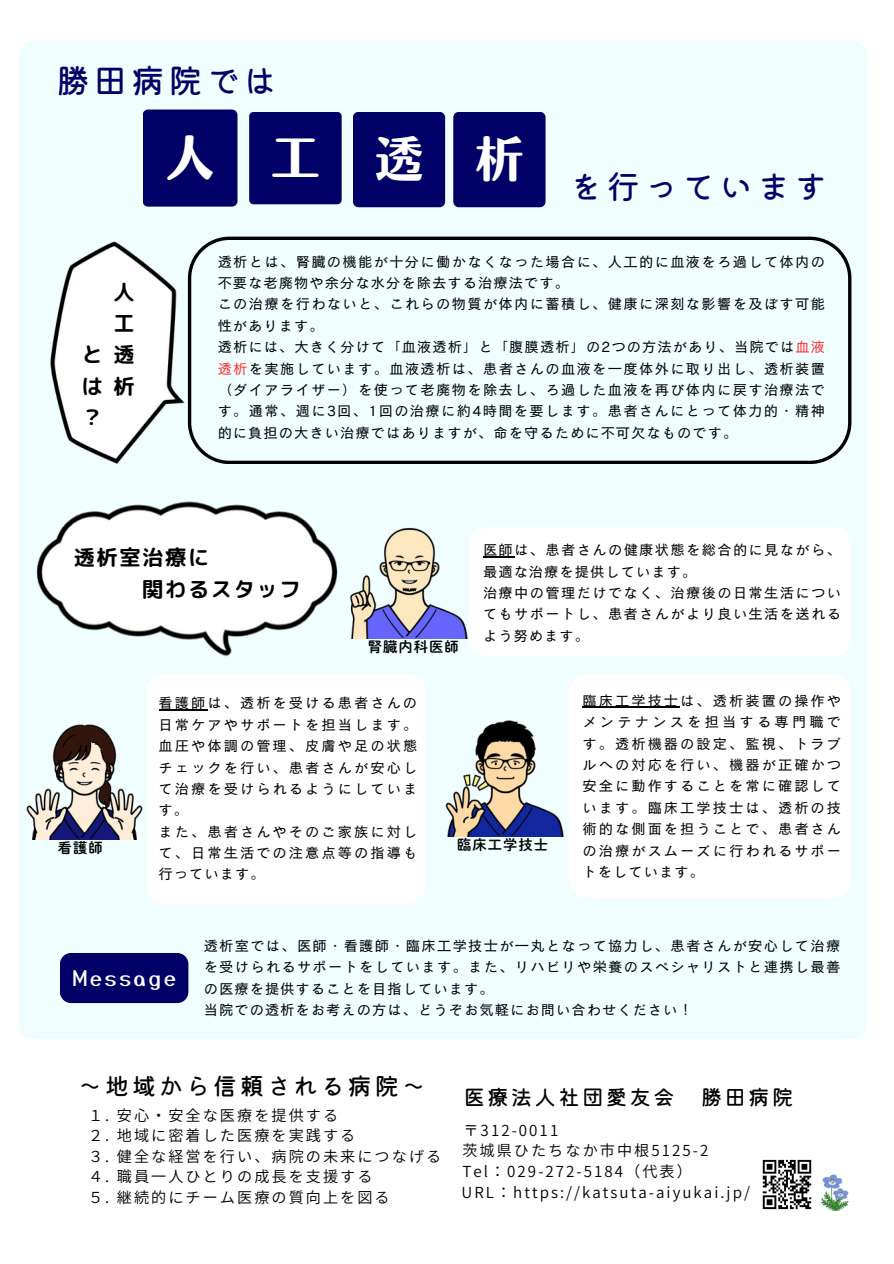
<style>
.page{position:relative;width:894px;height:1264px;background:#fff}
.page>*{position:absolute;margin:0;border:0;box-sizing:border-box;transform-origin:0 0}
.t1{font:48px "Motoya Ma Aporo Std W6";color:#fff}
.t2{font:500 33px "Kiwi Maru";letter-spacing:.135em;color:#006}
.t3{font:500 23.7px "Kiwi Maru";letter-spacing:.135em;color:#000}
.t4{font:21.3px/31.5px "rounded mplus 1 p bold";letter-spacing:.075em;color:#000;text-align:justify}
.t5{font:21.15px "Yusei Magic";letter-spacing:.135em;color:#fff}
.t6{font:500 20.85px "Kiwi Maru";letter-spacing:.135em;color:#000}
.t7{font:15.15px "Gen Shin Gothic";letter-spacing:.135em;color:#000}
.t8{font:14.25px/21.3px "Canva Cezanne Pro N M";letter-spacing:.095em;color:#000}
.t9{font:14.25px/21.3px "Canva Cezanne Pro N M";letter-spacing:.145em;color:#000}
.t10{font:14.25px "DMT Shuei M Go Std B";letter-spacing:.075em;color:#000}
.s1{color:#ff3131}
</style>
<div class="page">
<img style="left:762px;top:1159px;width:50px;height:51px">
<img style="left:821px;top:1174px;width:28px;height:37px">
<div style="left:19px;top:41px;width:848px;height:997px;background:#f1feff"></div>
<div style="left:353px;top:112px;width:92px;height:95px;background:#006"></div>
<div style="left:453px;top:112px;width:92px;height:95px;background:#006"></div>
<div style="left:142px;top:109px;width:95px;height:98px;background:#006"></div>
<div style="left:249px;top:112px;width:92px;height:92px;background:#006;border-radius:4px"></div>
<img style="left:48px;top:236px;width:140px;height:236px">
<div style="left:188px;top:236px;width:662px;height:228px;background:#f1feff"></div>
<svg style="left:468px;top:527px;width:383px;height:129px"></svg>
<img style="left:344px;top:506px;width:131px;height:132px">
<img style="left:19px;top:708px;width:127px;height:131px">
<svg style="left:146px;top:674px;width:278px;height:229px"></svg>
<hr style="left:158px;top:709px;width:49px;height:1px;background:#000">
<img style="left:439px;top:705px;width:130px;height:131px">
<svg style="left:569px;top:674px;width:282px;height:224px"></svg>
<hr style="left:582px;top:707px;width:98px;height:1px;background:#000">
<img style="left:29px;top:498px;width:315px;height:166px">
<hr style="left:483px;top:556px;width:31px;height:1px;background:#000">
<div style="left:60px;top:953px;width:128px;height:50px;background:#006;border-radius:11px"></div>
<p class="t2" style="left:56px;top:55px;width:222px">勝田病院では</p>
<h5 class="t1" style="left:166px;top:134px;width:47px">人</h5>
<h5 class="t1" style="left:271px;top:134px;width:48px">工</h5>
<p class="t1" style="left:375px;top:135px;width:49px">透</p>
<h5 class="t1" style="left:475px;top:135px;width:49px">析</h5>
<p class="t2" style="left:569px;top:161px;width:259px">を行っています</p>
<h5 class="t4" style="left:82px;top:339px;width:23px">とは？</h5>
<p class="t4" style="left:113px;top:276px;width:23px">人工透析</p>
<p class="t8" style="left:217px;top:250px;width:608px">透析とは、腎臓の機能が十分に働かなくなった場合に、人工的に血液をろ過して体内の不要な老廃物や余分な水分を除去する治療法です。<br>この治療を行わないと、これらの物質が体内に蓄積し、健康に深刻な影響を及ぼす可能性があります。<br>透析には、大きく分けて「血液透析」と「腹膜透析」の2つの方法があり、当院では<span class="s1">血液透析</span>を実施しています。血液透析は、患者さんの血液を一度体外に取り出し、透析装置（ダイアライザー）を使って老廃物を除去し、ろ過した血液を再び体内に戻す治療法です。通常、週に3回、1回の治療に約4時間を要します。患者さんにとって体力的・精神的に負担の大きい治療ではありますが、命を守るために不可欠なものです。</p>
<h5 class="t4" style="left:142px;top:540px;width:160px;line-height:32px;text-indent:-69px">透析室治療に<br>関わるスタッフ</h5>
<h2 class="t8" style="left:483px;top:539px;width:359px">医師は、患者さんの健康状態を総合的に見ながら、最適な治療を提供しています。<br>治療中の管理だけでなく、治療後の日常生活についてもサポートし、患者さんがより良い生活を送れるよう努めます。</h2>
<h5 class="t10" style="left:367px;top:639px;width:92px">腎臓内科医師</h5>
<h3 class="t10" style="left:58px;top:840px;width:46px">看護師</h3>
<p class="t9" style="left:158px;top:692px;width:260px">看護師は、透析を受ける患者さんの日常ケアやサポートを担当します。血圧や体調の管理、皮膚や足の状態チェックを行い、患者さんが安心して治療を受けられるようにしています。<br>また、患者さんやそのご家族に対して、日常生活での注意点等の指導も行っています。</p>
<h5 class="t10" style="left:457px;top:837px;width:91px">臨床工学技士</h5>
<h4 class="t8" style="left:582px;top:689px;width:260px;text-align:justify">臨床工学技士は、透析装置の操作やメンテナンスを担当する専門職です。透析機器の設定、監視、トラブルへの対応を行い、機器が正確かつ安全に動作することを常に確認しています。臨床工学技士は、透析の技術的な側面を担うことで、患者さんの治療がスムーズに行われるサポートをしています。</h4>
<p class="t5" style="left:72px;top:961px;width:105px">Message</p>
<p class="t8" style="left:204px;top:934px;width:638px">透析室では、医師・看護師・臨床工学技士が一丸となって協力し、患者さんが安心して治療を受けられるサポートをしています。また、リハビリや栄養のスペシャリストと連携し最善の医療を提供することを目指しています。<br>当院での透析をお考えの方は、どうぞお気軽にお問い合わせください！</p>
<h1 class="t3" style="left:78px;top:1067px;width:342px">～地域から信頼される病院～</h1>
<p class="t7" style="left:88px;top:1104px;width:251px">１. 安心・安全な医療を提供する</p>
<p class="t7" style="left:88px;top:1124px;width:269px">２. 地域に密着した医療を実践する</p>
<p class="t7" style="left:88px;top:1145px;width:354px">３. 健全な経営を行い、病院の未来につなげる</p>
<p class="t7" style="left:88px;top:1165px;width:286px">４. 職員一人ひとりの成長を支援する</p>
<h1 class="t7" style="left:88px;top:1186px;width:303px">５. 継続的にチーム医療の質向上を図る</h1>
<p class="t6" style="left:463px;top:1081px;width:212px">医療法人社団愛友会</p>
<p class="t6" style="left:700px;top:1081px;width:94px">勝田病院</p>
<h3 class="t7" style="left:463px;top:1119px;width:96px">〒312-0011</h3>
<h5 class="t7" style="left:462px;top:1139px;width:247px">茨城県ひたちなか市中根5125-2</h5>
<p class="t7" style="left:462px;top:1160px;width:231px">Tel：029-272-5184（代表）</p>
<h3 class="t7" style="left:461px;top:1181px;width:290px">URL：https://katsuta-aiyukai.jp/</h3>
</div>
